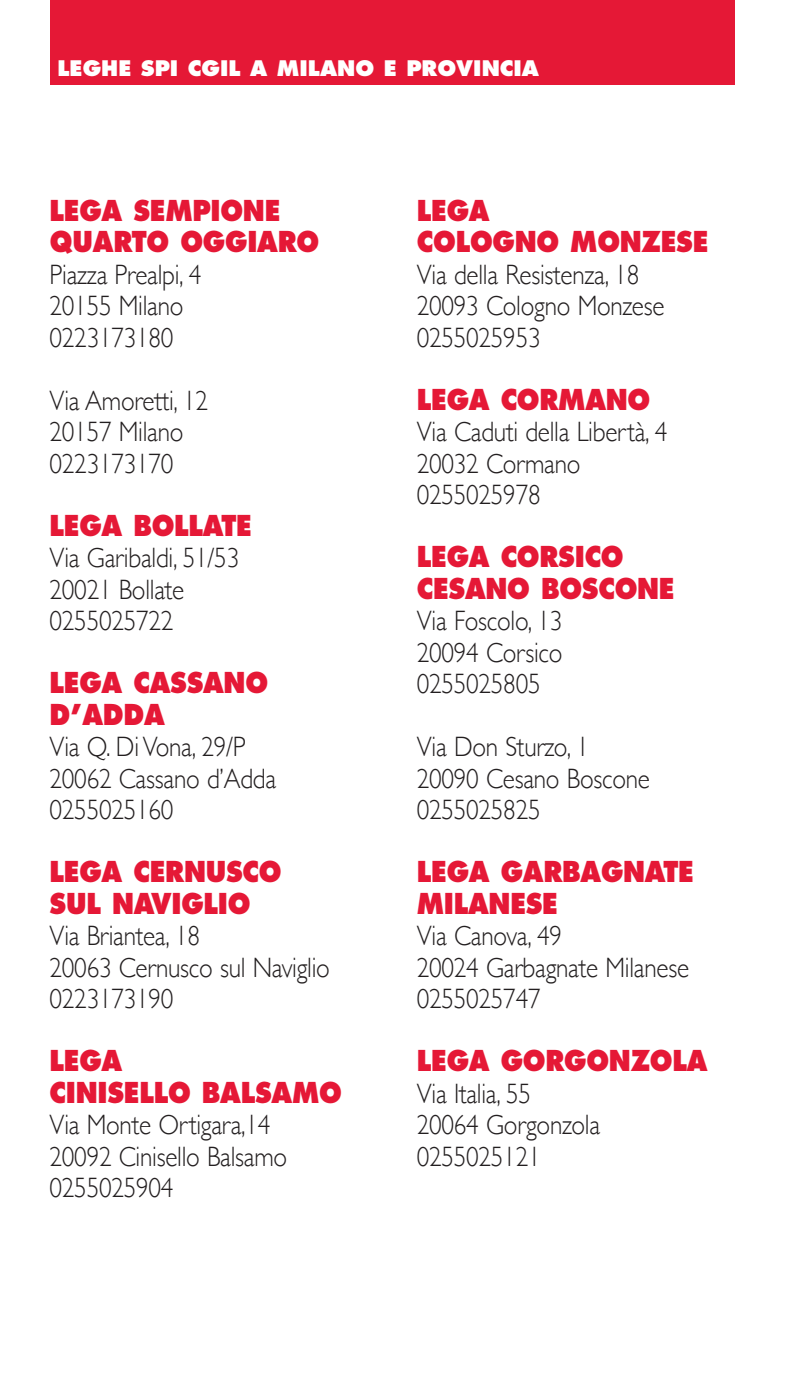
<style>
.page{position:relative;width:794px;height:1389px;background:#fff}
.page>*{position:absolute;margin:0;border:0;box-sizing:border-box;transform-origin:0 0}
.bold{font:300 28px "Gill Sans";letter-spacing:-.01em;color:#231f20;scale:.9 1}
.bold-2{font:800 28px/31.5px "Futura";letter-spacing:-.01em;color:#e51836;scale:.9 1}
.bold-3{font:800 21px "Futura";color:#fff}
</style>
<div class="page">
<div style="left:50px;top:0;width:684px;height:84px;background:#e51836"></div>
<p class="bold-3" style="left:58px;top:55px;width:483px">LEGHE SPI CGIL A MILANO E PROVINCIA</p>
<p class="bold-2" style="left:50px;top:195px;width:258px">LEGA SEMPIONE</p>
<p class="bold-2" style="left:50px;top:226px;width:301px">QUARTO OGGIARO</p>
<p class="bold" style="left:50px;top:252px;width:170px">Piazza Prealpi, 4</p>
<p class="bold" style="left:50px;top:284px;width:150px">20155 Milano</p>
<p class="bold" style="left:50px;top:315px;width:139px">0223173180</p>
<p class="bold" style="left:50px;top:378px;width:178px">Via Amoretti, 12</p>
<p class="bold" style="left:50px;top:410px;width:150px">20157 Milano</p>
<p class="bold" style="left:50px;top:441px;width:139px">0223173170</p>
<p class="bold-2" style="left:50px;top:510px;width:226px">LEGA BOLLATE</p>
<p class="bold" style="left:50px;top:536px;width:212px">Via Garibaldi, 51/53</p>
<p class="bold" style="left:50px;top:567px;width:151px">20021 Bollate</p>
<p class="bold" style="left:50px;top:599px;width:139px">0255025722</p>
<p class="bold-2" style="left:50px;top:667px;width:244px">LEGA CASSANO<br>D’ADDA</p>
<p class="bold" style="left:50px;top:725px;width:219px">Via Q. Di Vona, 29/P</p>
<p class="bold" style="left:50px;top:756px;width:253px">20062 Cassano d’Adda</p>
<p class="bold" style="left:50px;top:788px;width:139px">0255025160</p>
<p class="bold-2" style="left:50px;top:856px;width:259px">LEGA CERNUSCO<br>SUL NAVIGLIO</p>
<p class="bold" style="left:50px;top:914px;width:169px">Via Briantea, 18</p>
<p class="bold" style="left:50px;top:945px;width:313px">20063 Cernusco sul Naviglio</p>
<p class="bold" style="left:50px;top:977px;width:139px">0223173190</p>
<p class="bold-2" style="left:50px;top:1045px;width:326px">LEGA<br>CINISELLO BALSAMO</p>
<p class="bold" style="left:50px;top:1103px;width:247px">Via Monte Ortigara,14</p>
<p class="bold" style="left:50px;top:1134px;width:265px">20092 Cinisello Balsamo</p>
<p class="bold" style="left:50px;top:1166px;width:139px">0255025904</p>
<p class="bold-2" style="left:417px;top:195px;width:325px">LEGA<br>COLOGNO MONZESE</p>
<p class="bold" style="left:417px;top:252px;width:249px">Via della Resistenza, 18</p>
<p class="bold" style="left:417px;top:284px;width:277px">20093 Cologno Monzese</p>
<p class="bold" style="left:417px;top:315px;width:139px">0255025953</p>
<p class="bold-2" style="left:417px;top:384px;width:261px">LEGA CORMANO</p>
<p class="bold" style="left:417px;top:410px;width:280px">Via Caduti della Libertà, 4</p>
<p class="bold" style="left:417px;top:441px;width:183px">20032 Cormano</p>
<p class="bold" style="left:417px;top:473px;width:139px">0255025978</p>
<p class="bold-2" style="left:417px;top:541px;width:231px">LEGA CORSICO</p>
<p class="bold-2" style="left:417px;top:573px;width:288px">CESANO BOSCONE</p>
<p class="bold" style="left:417px;top:599px;width:163px">Via Foscolo, 13</p>
<p class="bold" style="left:417px;top:630px;width:163px">20094 Corsico</p>
<p class="bold" style="left:417px;top:662px;width:139px">0255025805</p>
<p class="bold" style="left:417px;top:725px;width:193px">Via Don Sturzo, 1</p>
<p class="bold" style="left:417px;top:756px;width:260px">20090 Cesano Boscone</p>
<p class="bold" style="left:417px;top:788px;width:139px">0255025825</p>
<p class="bold-2" style="left:417px;top:856px;width:309px">LEGA GARBAGNATE<br>MILANESE</p>
<p class="bold" style="left:417px;top:914px;width:163px">Via Canova, 49</p>
<p class="bold" style="left:417px;top:945px;width:304px">20024 Garbagnate Milanese</p>
<p class="bold" style="left:417px;top:977px;width:139px">0255025747</p>
<p class="bold-2" style="left:417px;top:1045px;width:324px">LEGA GORGONZOLA</p>
<p class="bold" style="left:417px;top:1071px;width:128px">Via Italia, 55</p>
<p class="bold" style="left:417px;top:1103px;width:205px">20064 Gorgonzola</p>
<p class="bold" style="left:417px;top:1134px;width:139px">0255025121</p>
</div>
